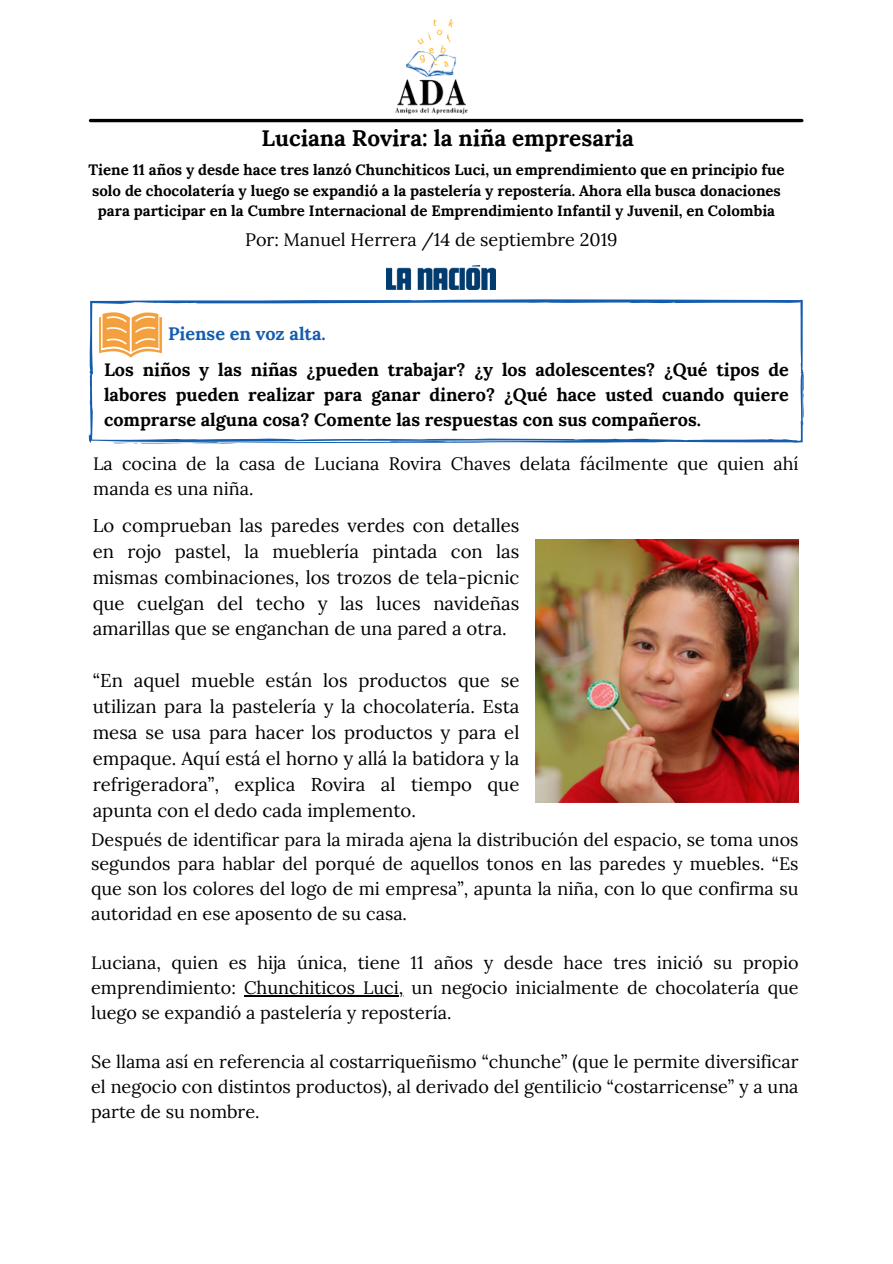
<style>
.page{position:relative;width:893px;height:1264px;background:#fff}
.page>*{position:absolute;margin:0;border:0;box-sizing:border-box;transform-origin:0 0}
.t1{font:700 22.5px "Lora";color:#000}
.t2{font:18.6px/25.8px "Lora";color:#000;text-align:justify}
.t3{font:18px/24.8px "Lora";color:#000}
.t4{font:700 18px/24.8px "Lora";color:#000;text-align:justify}
.t5{font:700 18px "Lora";color:#145dae}
.t6{font:700 15px/20.2px "Lora";color:#000;text-align:center}
</style>
<div class="page">
<img style="left:395px;top:20px;width:72px;height:103px">
<svg style="left:89px;top:299px;width:714px;height:145px"></svg>
<img style="left:93px;top:299px;width:75px;height:73px">
<img style="left:386px;top:266px;width:109px;height:23px">
<img style="left:535px;top:539px;width:263px;height:263px">
<hr style="left:90px;top:119px;width:711px;height:3px;background:#000">
<hr style="left:244px;top:995px;width:159px;height:1px;background:#000">
<p class="t1" style="left:261px;top:123px;width:374px">Luciana Rovira: la niña empresaria</p>
<h3 class="t6" style="left:88px;top:160px;width:697px">Tiene 11 años y desde hace tres lanzó Chunchiticos Luci, un emprendimiento que en principio fue solo de chocolatería y luego se expandió a la pastelería y repostería. Ahora ella busca donaciones para participar en la Cumbre Internacional de Emprendimiento Infantil y Juvenil, en Colombia</h3>
<p class="t3" style="left:245px;top:227px;width:374px">Por: Manuel Herrera /14 de septiembre 2019</p>
<p class="t5" style="left:168px;top:322px;width:159px">Piense en voz alta.</p>
<h3 class="t4" style="left:104px;top:357px;width:686px">Los niños y las niñas ¿pueden trabajar? ¿y los adolescentes? ¿Qué tipos de labores pueden realizar para ganar dinero? ¿Qué hace usted cuando quiere comprarse alguna cosa? Comente las respuestas con sus compañeros.</h3>
<h3 class="t3" style="left:93px;top:451px;width:706px">La cocina de la casa de Luciana Rovira Chaves delata fácilmente que quien ahí manda es una niña.</h3>
<h3 class="t2" style="left:93px;top:512px;width:428px">Lo comprueban las paredes verdes con detalles en rojo pastel, la mueblería pintada con las mismas combinaciones, los trozos de tela-picnic que cuelgan del techo y las luces navideñas amarillas que se enganchan de una pared a otra.</h3>
<p class="t2" style="left:93px;top:667px;width:428px">“En aquel mueble están los productos que se utilizan para la pastelería y la chocolatería. Esta mesa se usa para hacer los productos y para el empaque. Aquí está el horno y allá la batidora y la refrigeradora”, explica Rovira al tiempo que apunta con el dedo cada implemento.</p>
<h2 class="t3" style="left:91px;top:826px;width:709px;text-align:justify">Después de identificar para la mirada ajena la distribución del espacio, se toma unos segundos para hablar del porqué de aquellos tonos en las paredes y muebles. “Es que son los colores del logo de mi empresa”, apunta la niña, con lo que confirma su autoridad en ese aposento de su casa.</h2>
<h2 class="t3" style="left:91px;top:950px;width:709px">Luciana, quien es hija única, tiene 11 años y desde hace tres inició su propio emprendimiento: Chunchiticos Luci, un negocio inicialmente de chocolatería que</h2>
<h3 class="t3" style="left:91px;top:999px;width:362px">luego se expandió a pastelería y repostería.</h3>
<h3 class="t3" style="left:91px;top:1049px;width:709px">Se llama así en referencia al costarriqueñismo “chunche” (que le permite diversificar el negocio con distintos productos), al derivado del gentilicio “costarricense” y a una</h3>
<h3 class="t3" style="left:91px;top:1098px;width:170px">parte de su nombre.</h3>
</div>
